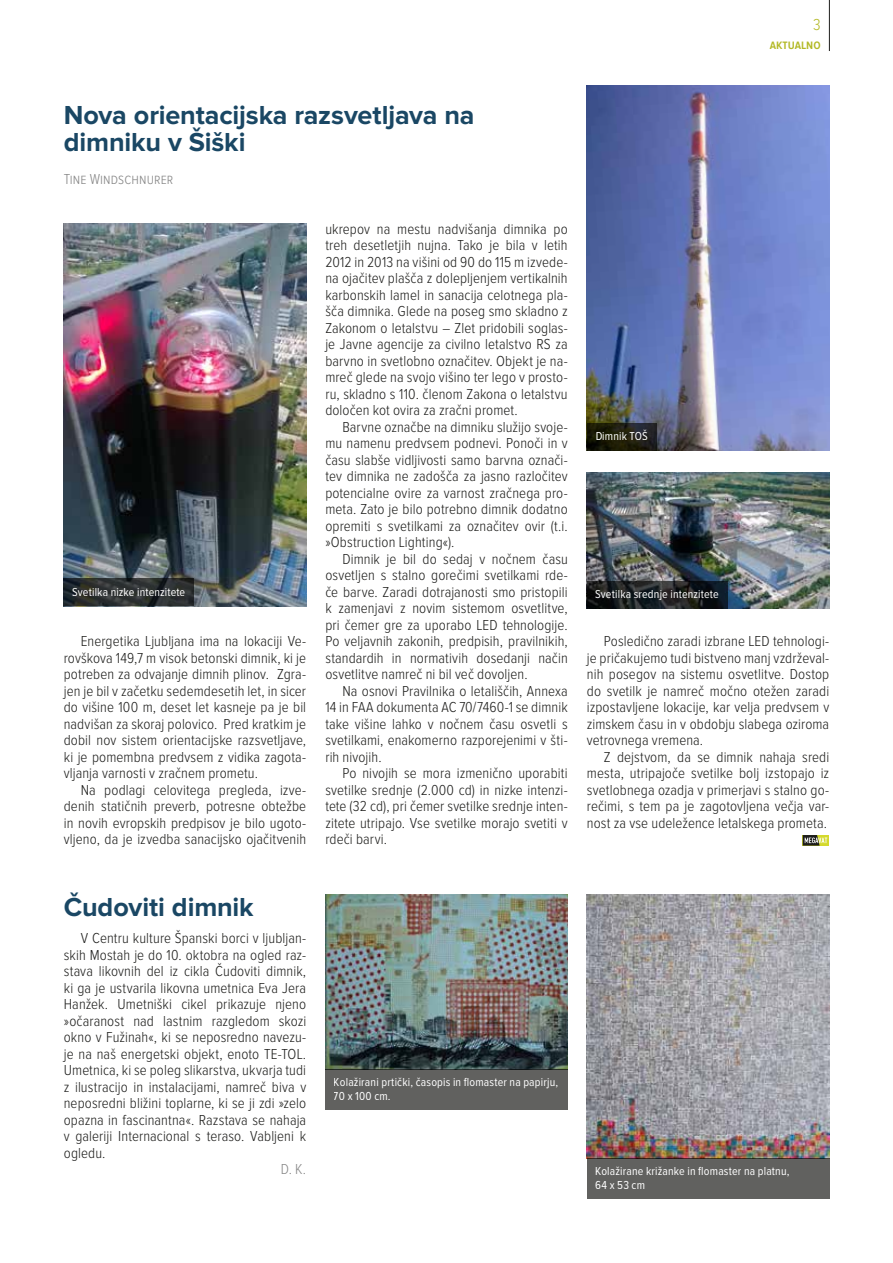
<style>
.page{position:relative;width:893px;height:1263px;background:#fff}
.page>*{position:absolute;margin:0;border:0;box-sizing:border-box;transform-origin:0 0}
.t1{font:700 27px/27px "Proxima Nova";letter-spacing:-.005em;color:#1a4764}
.t2{font:300 16.5px "Proxima Nova Cond";color:#b3b925}
.t3{font:300 15px/16.5px "Proxima Nova Cond";letter-spacing:.005em;color:#1d1d1b;text-align:justify}
.t4{font:300 15px "Proxima Nova Cond";letter-spacing:.01em;color:#878787}
.t5{font:600 13.5px "Proxima Nova Cond";color:#b3b925}
.t6{font:12px/13.5px "Proxima Nova Cond";letter-spacing:.015em;color:#fff}
</style>
<div class="page">
<hr style="left:829px;top:0;width:1px;height:51px;background:#1d1d1b">
<svg style="left:827px;top:835px;width:2px;height:11px"></svg>
<svg style="left:803px;top:835px;width:24px;height:11px"></svg>
<img style="left:587px;top:472px;width:242px;height:136px">
<img style="left:64px;top:224px;width:242px;height:382px">
<img style="left:587px;top:85px;width:242px;height:365px">
<svg style="left:587px;top:423px;width:69px;height:27px;background:#1d1d10"></svg>
<svg style="left:64px;top:579px;width:130px;height:27px;background:#2b2f30"></svg>
<svg style="left:587px;top:581px;width:140px;height:27px;background:#1b1e21"></svg>
<img style="left:325px;top:894px;width:243px;height:175px">
<img style="left:587px;top:894px;width:242px;height:264px">
<div style="left:325px;top:1069px;width:243px;height:41px;background:#61615f"></div>
<div style="left:587px;top:1158px;width:242px;height:41px;background:#61615f"></div>
<h1 class="t1" style="left:64px;top:103px;width:412px">Nova orientacijska razsvetljava na dimniku v Šiški</h1>
<p class="t4" style="left:64px;top:172px;width:111px">Tine Windschnurer</p>
<p class="t2" style="left:813px;top:17px;width:9px">3</p>
<p class="t5" style="left:770px;top:38px;width:52px">aktualno</p>
<p class="t3" style="left:325px;top:221px;width:244px">ukrepov na mestu nadvišanja dimnika po treh desetletjih nujna. Tako je bila v letih 2012 in 2013 na višini od 90 do 115 m izvede&shy;na ojačitev plašča z dolepljenjem vertikalnih karbonskih lamel in sanacija celotnega pla&shy;šča dimnika. Glede na poseg smo skladno z Zakonom o letalstvu – Zlet pridobili soglas&shy;je Javne agencije za civilno letalstvo RS za barvno in svetlobno označitev. Objekt je na&shy;mreč glede na svojo višino ter lego v prosto&shy;ru, skladno s 110. členom Zakona o letalstvu določen kot ovira za zračni promet.</p>
<p class="t3" style="left:325px;top:419px;width:244px;text-indent:17px">Barvne označbe na dimniku služijo svoje&shy;mu namenu predvsem podnevi. Ponoči in v času slabše vidljivosti samo barvna označi&shy;tev dimnika ne zadošča za jasno razločitev potencialne ovire za varnost zračnega pro&shy;meta. Zato je bilo potrebno dimnik dodatno opremiti s svetilkami za označitev ovir (t.i. »Obstruction Lighting«).</p>
<p class="t3" style="left:325px;top:551px;width:244px;text-indent:17px">Dimnik je bil do sedaj v nočnem času osvetljen s stalno gorečimi svetilkami rde&shy;če barve. Zaradi dotrajanosti smo pristopili k zamenjavi z novim sistemom osvetlitve, pri čemer gre za uporabo LED tehnologije.<br>Po veljavnih zakonih, predpisih, pravilnikih, standardih in normativih dosedanji način osvetlitve namreč ni bil več dovoljen.</p>
<p class="t3" style="left:325px;top:683px;width:244px;text-indent:17px">Na osnovi Pravilnika o letališčih, Annexa 14 in FAA dokumenta AC 70/7460-1 se dimnik take višine lahko v nočnem času osvetli s svetilkami, enakomerno razporejenimi v šti&shy;rih nivojih.</p>
<p class="t3" style="left:325px;top:765px;width:244px;text-indent:17px">Po nivojih se mora izmenično uporabiti svetilke srednje (2.000 cd) in nizke intenzi&shy;tete (32 cd), pri čemer svetilke srednje inten&shy;zitete utripajo. Vse svetilke morajo svetiti v rdeči barvi.</p>
<p class="t6" style="left:595px;top:429px;width:54px">Dimnik TOŠ</p>
<p class="t6" style="left:72px;top:585px;width:114px">Svetilka nizke intenzitete</p>
<p class="t6" style="left:595px;top:587px;width:125px">Svetilka srednje intenzitete</p>
<p class="t3" style="left:587px;top:633px;width:244px;text-indent:17px">Posledično zaradi izbrane LED tehnologi&shy;je pričakujemo tudi bistveno manj vzdrževal&shy;nih posegov na sistemu osvetlitve. Dostop do svetilk je namreč močno otežen zaradi izpostavljene lokacije, kar velja predvsem v zimskem času in v obdobju slabega oziroma vetrovnega vremena.</p>
<p class="t3" style="left:587px;top:749px;width:244px;text-indent:17px">Z dejstvom, da se dimnik nahaja sredi mesta, utripajoče svetilke bolj izstopajo iz svetlobnega ozadja v primerjavi s stalno go&shy;rečimi, s tem pa je zagotovljena večja var&shy;nost za vse udeležence letalskega prometa.</p>
<p class="t3" style="left:64px;top:633px;width:244px;text-indent:17px">Energetika Ljubljana ima na lokaciji Ve&shy;rovškova 149,7 m visok betonski dimnik, ki je potreben za odvajanje dimnih plinov. Zgra&shy;jen je bil v začetku sedemdesetih let, in sicer do višine 100 m, deset let kasneje pa je bil nadvišan za skoraj polovico. Pred kratkim je dobil nov sistem orientacijske razsvetljave, ki je pomembna predvsem z vidika zagota&shy;vljanja varnosti v zračnem prometu.</p>
<p class="t3" style="left:64px;top:782px;width:244px;text-indent:17px">Na podlagi celovitega pregleda, izve&shy;denih statičnih preverb, potresne obtežbe in novih evropskih predpisov je bilo ugoto&shy;vljeno, da je izvedba sanacijsko ojačitvenih</p>
<h1 class="t1" style="left:64px;top:895px;width:192px">Čudoviti dimnik</h1>
<p class="t3" style="left:64px;top:930px;width:244px;text-indent:17px">V Centru kulture Španski borci v ljubljan&shy;skih Mostah je do 10. oktobra na ogled raz&shy;stava likovnih del iz cikla Čudoviti dimnik, ki ga je ustvarila likovna umetnica Eva Jera Hanžek. Umetniški cikel prikazuje njeno »očaranost nad lastnim razgledom skozi okno v Fužinah«, ki se neposredno navezu&shy;je na naš energetski objekt, enoto TE-TOL.<br>Umetnica, ki se poleg slikarstva, ukvarja tudi z ilustracijo in instalacijami, namreč biva v neposredni bližini toplarne, ki se ji zdi »zelo opazna in fascinantna«. Razstava se nahaja v galeriji Internacional s teraso. Vabljeni k ogledu.</p>
<p class="t4" style="left:281px;top:1162px;width:27px">D. K.</p>
<p class="t6" style="left:334px;top:1076px;width:226px">Kolažirani prtički, časopis in flomaster na papirju,<br>70 x 100 cm.</p>
<p class="t6" style="left:595px;top:1165px;width:196px">Kolažirane križanke in flomaster na platnu,<br>64 x 53 cm</p>
</div>
